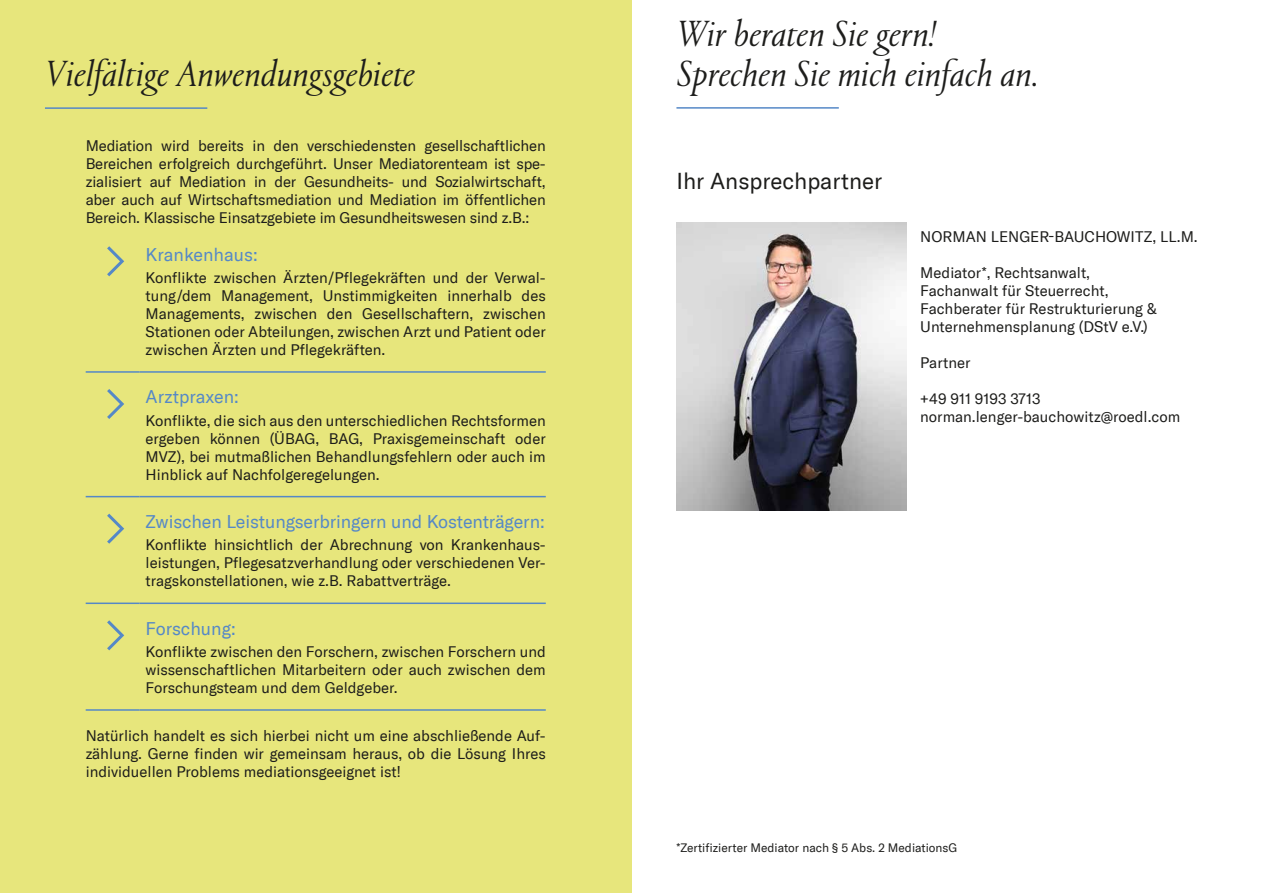
<style>
.page{position:relative;width:1263px;height:893px;background:#fff}
.page>*{position:absolute;margin:0;border:0;box-sizing:border-box;transform-origin:0 0}
.t1{font:italic 300 37.5px/40.5px "Portrait TT";color:#1d1d1b}
.t2{font:22.5px "GT America";color:#1d1d1b}
.t3{font:18px "GT America";letter-spacing:-.005em;color:#5588c7}
.t4{font:15px/18px "GT America";color:#1d1d1b;text-align:justify}
.t5{font:12px "GT America";color:#1d1d1b}
</style>
<div class="page">
<div style="left:0;top:0;width:631px;height:893px;background:#e7e67c"></div>
<hr style="left:86px;top:371px;width:54px;height:2px;background:#5588c7">
<hr style="left:140px;top:371px;width:406px;height:2px;background:#5588c7">
<hr style="left:86px;top:496px;width:54px;height:1px;background:#5588c7">
<hr style="left:140px;top:496px;width:406px;height:1px;background:#5588c7">
<hr style="left:86px;top:603px;width:54px;height:1px;background:#5588c7">
<hr style="left:140px;top:603px;width:406px;height:1px;background:#5588c7">
<hr style="left:86px;top:709px;width:54px;height:2px;background:#5588c7">
<hr style="left:140px;top:709px;width:406px;height:2px;background:#5588c7">
<svg style="left:107px;top:246px;width:17px;height:31px"></svg>
<svg style="left:107px;top:389px;width:17px;height:30px"></svg>
<svg style="left:107px;top:513px;width:17px;height:31px"></svg>
<svg style="left:107px;top:620px;width:17px;height:31px"></svg>
<hr style="left:45px;top:107px;width:162px;height:2px;background:#5588c7">
<hr style="left:676px;top:107px;width:163px;height:2px;background:#5588c7">
<img style="left:676px;top:223px;width:230px;height:287px">
<h1 class="t1" style="left:45px;top:53px;width:371px">Vielfältige Anwendungsgebiete</h1>
<p class="t4" style="left:86px;top:137px;width:462px">Mediation wird bereits in den verschiedensten gesellschaftlichen Bereichen erfolgreich durchgeführt. Unser Mediatorenteam ist spe&shy;zialisiert auf Mediation in der Gesundheits- und Sozialwirtschaft, aber auch auf Wirtschaftsmediation und Mediation im öffentlichen Bereich. Klassische Einsatzgebiete im Gesundheitswesen sind z.B.:</p>
<p class="t3" style="left:146px;top:244px;width:113px">Krankenhaus:</p>
<p class="t4" style="left:146px;top:269px;width:402px">Konflikte zwischen Ärzten/Pflegekräften und der Verwal&shy;tung/dem Management, Unstimmigkeiten innerhalb des Managements, zwischen den Gesellschaftern, zwischen Stationen oder Abteilungen, zwischen Arzt und Patient oder zwischen Ärzten und Pflegekräften.</p>
<p class="t3" style="left:146px;top:386px;width:95px">Arztpraxen:</p>
<p class="t4" style="left:146px;top:411px;width:402px">Konflikte, die sich aus den unterschiedlichen Rechtsformen ergeben können (ÜBAG, BAG, Praxisgemeinschaft oder MVZ), bei mutmaßlichen Behandlungsfehlern oder auch im Hinblick auf Nachfolgeregelungen.</p>
<p class="t3" style="left:146px;top:511px;width:400px">Zwischen Leistungserbringern und Kostenträgern:</p>
<p class="t4" style="left:146px;top:536px;width:402px">Konflikte hinsichtlich der Abrechnung von Krankenhaus&shy;leistungen, Pflegesatzverhandlung oder verschiedenen Ver&shy;tragskonstellationen, wie z.B. Rabattverträge.</p>
<p class="t3" style="left:146px;top:618px;width:92px">Forschung:</p>
<p class="t4" style="left:146px;top:643px;width:402px">Konflikte zwischen den Forschern, zwischen Forschern und wissenschaftlichen Mitarbeitern oder auch zwischen dem Forschungsteam und dem Geldgeber.</p>
<p class="t4" style="left:86px;top:726px;width:462px">Natürlich handelt es sich hierbei nicht um eine abschließende Auf&shy;zählung. Gerne finden wir gemeinsam heraus, ob die Lösung Ihres individuellen Problems mediationsgeeignet ist!</p>
<h1 class="t1" style="left:676px;top:13px;width:364px">Wir beraten Sie gern!<br>Sprechen Sie mich einfach an.</h1>
<h2 class="t2" style="left:676px;top:168px;width:207px">Ihr Ansprechpartner</h2>
<p class="t4" style="left:920px;top:228px;width:279px">NORMAN LENGER-BAUCHOWITZ, LL.M.</p>
<p class="t4" style="left:920px;top:264px;width:238px;text-align:left">Mediator*, Rechtsanwalt,<br>Fachanwalt für Steuerrecht,<br>Fachberater für Restrukturierung &amp;<br>Unternehmensplanung (DStV e.V.)</p>
<p class="t4" style="left:920px;top:354px;width:52px">Partner</p>
<p class="t4" style="left:920px;top:390px;width:261px">+49 911 9193 3713 norman.lenger-bauchowitz@roedl.com</p>
<p class="t5" style="left:676px;top:840px;width:282px">*Zertifizierter Mediator nach § 5 Abs. 2 MediationsG</p>
</div>
